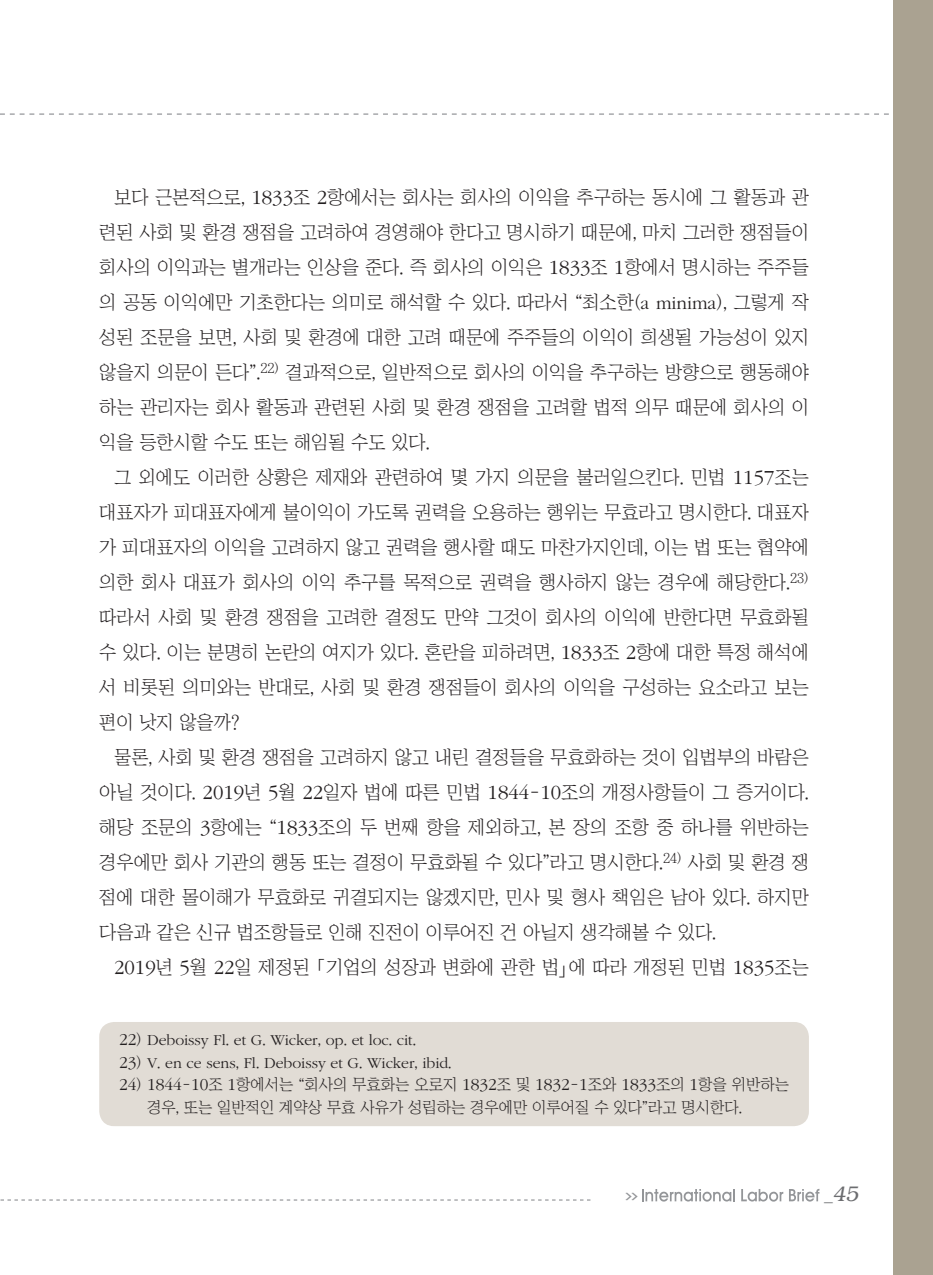
<style>
.page{position:relative;width:933px;height:1275px;background:#fff}
.page>*{position:absolute;margin:0;border:0;box-sizing:border-box;transform-origin:0 0}
.t1{font:italic 300 21px "Bookman";color:#6c6d70}
.본문{font:18.9px/35px "Chosunilbo NM";color:#231f20;text-align:justify}
.각주{font:15.75px/22.8px "Chosunilbo NM";color:#231f20}
.각주-2{font:300 15.75px "ITC Garamond Std";color:#231f20}
.t2{font:700 7.88px "Ko Pub Dotum";color:#939598;scale:2 1}
.s1{font-family:"ITC Garamond Std";font-weight:300;font-size:20.82px}
.s2{font-family:"ITC Garamond Std";font-weight:300}
.s3{font-size:17.32px}
.s4{font-family:"Chosunilbo NM";font-weight:400}
.s5{font-family:"ITC Garamond Std";font-weight:300;font-size:17.32px}
.s6{font-family:"Helvetica";font-weight:400;font-style:normal;font-size:17.5px}
</style>
<div class="page">
<svg style="left:0;top:113px;width:889px;height:2px"></svg>
<div style="left:893px;top:0;width:40px;height:1275px;background:#aaa291"></div>
<svg style="left:0;top:1199px;width:590px;height:1px"></svg>
<svg style="left:642px;top:1189px;width:93px;height:13px"></svg>
<svg style="left:741px;top:1189px;width:42px;height:13px"></svg>
<svg style="left:789px;top:1189px;width:30px;height:12px"></svg>
<div style="left:99px;top:1022px;width:710px;height:104px;background:#e1dcd5;border-radius:15px"></div>
<p class="본문" style="left:99px;top:179px;width:711px;text-indent:15px">보다 근본적으로, <span class="s1">1833</span>조 <span class="s1">2</span>항에서는 회사는 회사의 이익을 추구하는 동시에 그 활동과 관 련된 사회 및 환경 쟁점을 고려하여 경영해야 한다고 명시하기 때문에, 마치 그러한 쟁점들이 회사의 이익과는 별개라는 인상을 준다. 즉 회사의 이익은 <span class="s1">1833</span>조 <span class="s1">1</span>항에서 명시하는 주주들 의 공동 이익에만 기초한다는 의미로 해석할 수 있다. 따라서 “최소한(<span class="s2">a minima</span>), 그렇게 작 성된 조문을 보면, 사회 및 환경에 대한 고려 때문에 주주들의 이익이 희생될 가능성이 있지 않을지 의문이 든다”.<sup>22)</sup> 결과적으로, 일반적으로 회사의 이익을 추구하는 방향으로 행동해야 하는 관리자는 회사 활동과 관련된 사회 및 환경 쟁점을 고려할 법적 의무 때문에 회사의 이 익을 등한시할 수도 또는 해임될 수도 있다.</p>
<p class="본문" style="left:99px;top:459px;width:711px;text-indent:15px">그 외에도 이러한 상황은 제재와 관련하여 몇 가지 의문을 불러일으킨다. 민법 <span class="s1">1157</span>조는 대표자가 피대표자에게 불이익이 가도록 권력을 오용하는 행위는 무효라고 명시한다. 대표자 가 피대표자의 이익을 고려하지 않고 권력을 행사할 때도 마찬가지인데, 이는 법 또는 협약에 의한 회사 대표가 회사의 이익 추구를 목적으로 권력을 행사하지 않는 경우에 해당한다.<sup>23) </sup>따라서 사회 및 환경 쟁점을 고려한 결정도 만약 그것이 회사의 이익에 반한다면 무효화될 수 있다. 이는 분명히 논란의 여지가 있다. 혼란을 피하려면, <span class="s1">1833</span>조 <span class="s1">2</span>항에 대한 특정 해석에 서 비롯된 의미와는 반대로, 사회 및 환경 쟁점들이 회사의 이익을 구성하는 요소라고 보는 편이 낫지 않을까?</p>
<p class="본문" style="left:99px;top:739px;width:711px;text-indent:15px">물론, 사회 및 환경 쟁점을 고려하지 않고 내린 결정들을 무효화하는 것이 입법부의 바람은 아닐 것이다. <span class="s1">2019</span>년 <span class="s1">5</span>월 <span class="s1">22</span>일자 법에 따른 민법 <span class="s1">1844</span>-<span class="s1">10</span>조의 개정사항들이 그 증거이다. 해당 조문의 <span class="s1">3</span>항에는 “<span class="s1">1833</span>조의 두 번째 항을 제외하고, 본 장의 조항 중 하나를 위반하는 경우에만 회사 기관의 행동 또는 결정이 무효화될 수 있다”라고 명시한다.<sup>24)</sup> 사회 및 환경 쟁 점에 대한 몰이해가 무효화로 귀결되지는 않겠지만, 민사 및 형사 책임은 남아 있다. 하지만 다음과 같은 신규 법조항들로 인해 진전이 이루어진 건 아닐지 생각해볼 수 있다.</p>
<p class="본문" style="left:114px;top:949px;width:696px"><span class="s1">2019</span>년 <span class="s1">5</span>월 <span class="s1">22</span>일 제정된 「기업의 성장과 변화에 관한 법」에 따라 개정된 민법 <span class="s1">1835</span>조는</p>
<p class="각주-2" style="left:119px;top:1031px;width:298px"><span class="s3">22</span><span class="s4">)</span> Deboissy Fl<span class="s4">.</span> et G<span class="s4">.</span> Wicker<span class="s4">,</span> op<span class="s4">.</span> et loc<span class="s4">.</span> cit<span class="s4">.</span></p>
<p class="각주-2" style="left:119px;top:1054px;width:334px"><span class="s3">23</span><span class="s4">)</span> V<span class="s4">.</span> en ce sens<span class="s4">,</span> Fl<span class="s4">.</span> Deboissy et G<span class="s4">.</span> Wicker<span class="s4">,</span> ibid<span class="s4">.</span></p>
<p class="각주" style="left:147px;top:1073px;width:643px;text-indent:-28px"><span class="s5">24</span>) <span class="s5">1844</span>-<span class="s5">10</span>조 <span class="s5">1</span>항에서는 “회사의 무효화는 오로지 <span class="s5">1832</span>조 및 <span class="s5">1832</span>-<span class="s5">1</span>조와 <span class="s5">1833</span>조의 <span class="s5">1</span>항을 위반하는 경우, 또는 일반적인 계약상 무효 사유가 성립하는 경우에만 이루어질 수 있다”라고 명시한다.</p>
<p class="t2" style="left:625px;top:1192px;width:8px">&gt;&gt;</p>
<p class="t1" style="left:824px;top:1182px;width:36px"><span class="s6">_</span>45</p>
</div>
